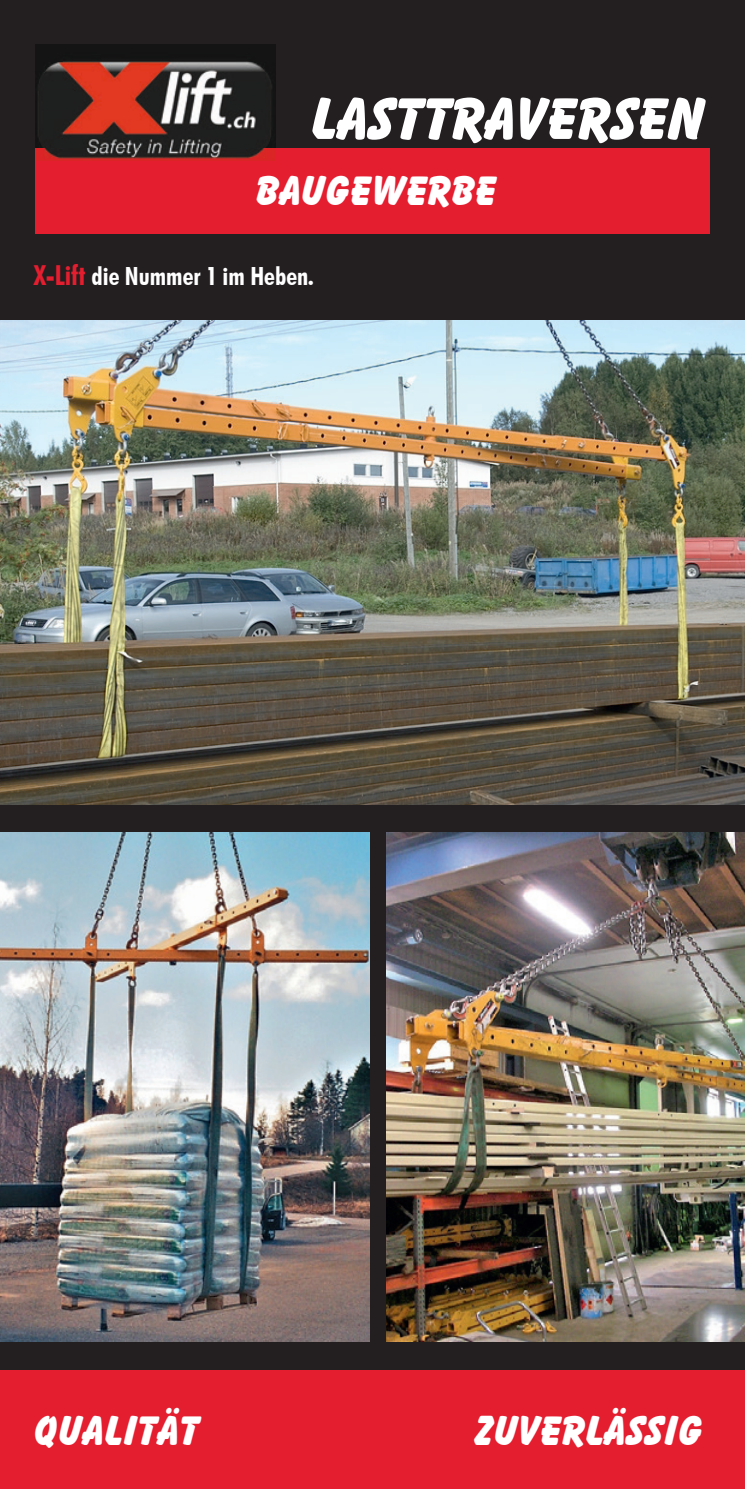
<style>
.page{position:relative;width:745px;height:1489px;background:#fff}
.page>*{position:absolute;margin:0;border:0;box-sizing:border-box;transform-origin:0 0}
.t1{font:800 60px "Balloon BT";color:#fff}
.t2{font:800 42.5px "Balloon BT";color:#fff}
.t3{font:700 condensed 25px "Futura BT";color:#fff}
.s1{font-size:27.5px;color:#e41d2f}
</style>
<div class="page">
<div style="left:0;top:0;width:744px;height:1488px;background:#231f20"></div>
<img style="left:0;top:320px;width:744px;height:484px">
<img style="left:0;top:832px;width:369px;height:509px">
<img style="left:386px;top:832px;width:358px;height:509px">
<div style="left:0;top:1369px;width:744px;height:119px;background:#e41d2f"></div>
<div style="left:35px;top:149px;width:674px;height:85px;background:#e41d2f"></div>
<img style="left:35px;top:44px;width:240px;height:116px">
<h1 class="t1" style="left:311px;top:82px;width:395px">LASTTRAVERSEN</h1>
<p class="t2" style="left:256px;top:165px;width:242px">BAUGEWERBE</p>
<p class="t3" style="left:34px;top:261px;width:281px"><span class="s1">X-Lift</span> die Nummer 1 im Heben.</p>
<p class="t2" style="left:34px;top:1404px;width:167px">QUALITÄT</p>
<p class="t2" style="left:475px;top:1404px;width:229px">ZUVERLÄSSIG</p>
</div>
